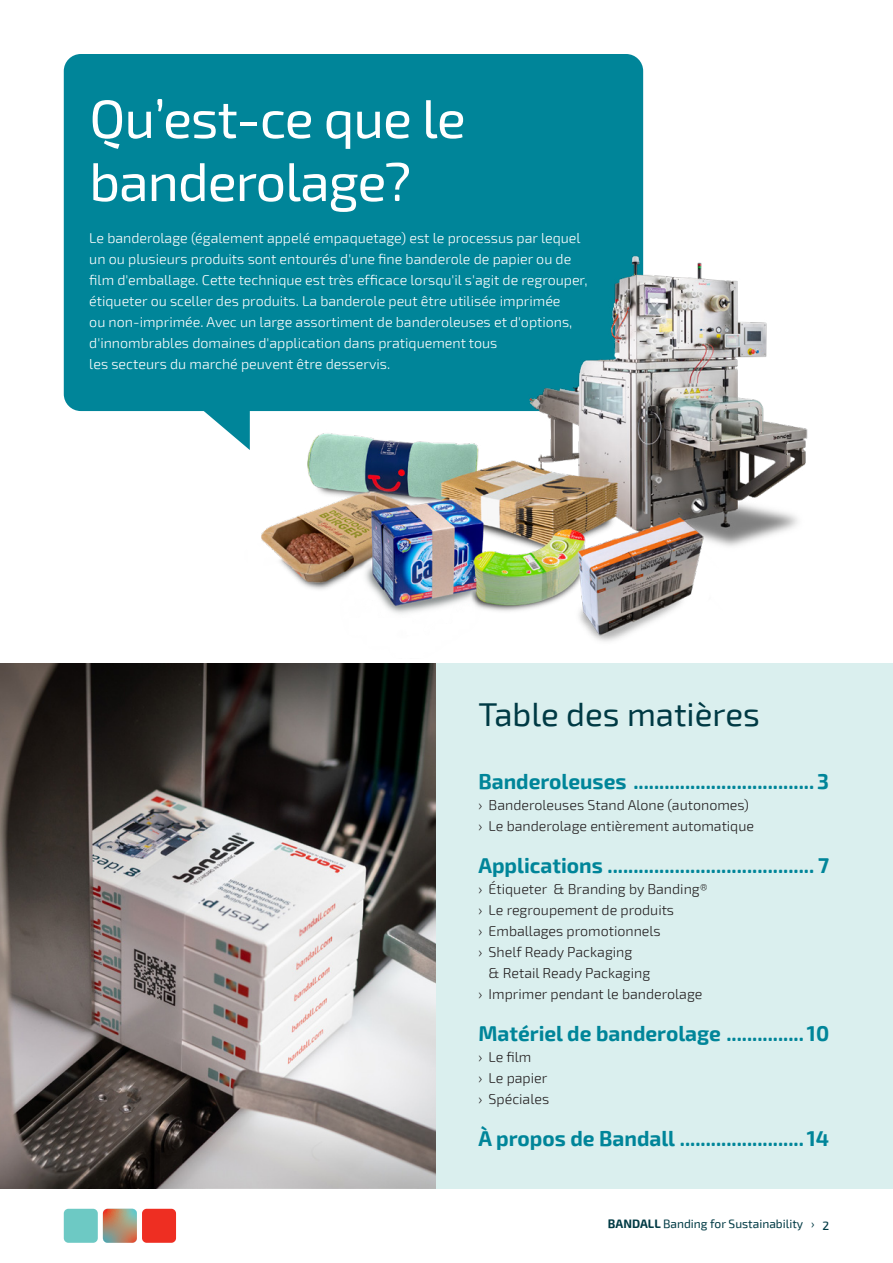
<style>
.page{position:relative;width:893px;height:1263px;background:#fff}
.page>*{position:absolute;margin:0;border:0;box-sizing:border-box;transform-origin:0 0}
.Kop{font:54px/63px "Exo 2";letter-spacing:-.02em;color:#fff}
.Subkop{font:33px "Exo 2";color:#003a44}
.Bodytekst_NL{font:700 21px "Exo 2";color:#008599}
.Bodytekst_NL-2{font:300 14.25px/21px "Exo 2";color:#fff}
.Bodytekst_NL-3{font:300 14.25px/21px "Exo 2";color:#231f20}
.t1{font:12px "Exo 2";color:#003a44}
.s1{font-weight:700}
.s2{font-weight:500}
</style>
<div class="page">
<div style="left:142px;top:1209px;width:34px;height:34px;background:#ee2e22;border-radius:5px"></div>
<div style="left:64px;top:1209px;width:34px;height:34px;background:#6dc9c4;border-radius:5px"></div>
<svg style="left:103px;top:1209px;width:34px;height:34px"></svg>
<div style="left:0;top:663px;width:893px;height:525px;background:#daefee"></div>
<div style="left:64px;top:54px;width:579px;height:357px;background:#008599;border-radius:17px"></div>
<img style="left:0;top:663px;width:436px;height:525px">
<img style="left:176px;top:250px;width:632px;height:392px">
<p class="Kop" style="left:89px;top:89px;width:378px">Qu’est-ce que le banderolage?</p>
<p class="Bodytekst_NL-2" style="left:89px;top:228px;width:500px">Le banderolage (également appelé empaquetage) est le processus par lequel un ou plusieurs produits sont entourés d'une fine banderole de papier ou de film d'emballage. Cette technique est très efficace lorsqu'il s'agit de regrouper, étiqueter ou sceller des produits. La banderole peut être utilisée imprimée<br>ou non-imprimée. Avec un large assortiment de banderoleuses et d'options, d'innombrables domaines d'application dans pratiquement tous<br>les secteurs du marché peuvent être desservis.</p>
<p class="Subkop" style="left:478px;top:695px;width:283px">Table des matières</p>
<p class="Bodytekst_NL" style="left:478px;top:769px;width:352px">Banderoleuses ................................... 3</p>
<p class="Bodytekst_NL-3" style="left:478px;top:795px;width:272px">› Banderoleuses Stand Alone (autonomes)</p>
<p class="Bodytekst_NL-3" style="left:478px;top:816px;width:277px">› Le banderolage entièrement automatique</p>
<p class="Bodytekst_NL" style="left:478px;top:853px;width:352px">Applications ........................................ 7</p>
<p class="Bodytekst_NL-3" style="left:478px;top:879px;width:231px">› Étiqueter &amp; Branding by Banding®</p>
<p class="Bodytekst_NL-3" style="left:478px;top:900px;width:197px">› Le regroupement de produits</p>
<p class="Bodytekst_NL-3" style="left:478px;top:921px;width:184px">› Emballages promotionnels</p>
<p class="Bodytekst_NL-3" style="left:489px;top:942px;width:163px;text-indent:-10px">› Shelf Ready Packaging<br>&amp; Retail Ready Packaging</p>
<p class="Bodytekst_NL-3" style="left:478px;top:984px;width:226px">› Imprimer pendant le banderolage</p>
<p class="Bodytekst_NL" style="left:478px;top:1021px;width:352px">Matériel de banderolage ............... 10</p>
<p class="Bodytekst_NL-3" style="left:478px;top:1047px;width:54px">› Le film</p>
<p class="Bodytekst_NL-3" style="left:478px;top:1068px;width:70px">› Le papier</p>
<p class="Bodytekst_NL-3" style="left:478px;top:1089px;width:72px">› Spéciales</p>
<p class="Bodytekst_NL" style="left:478px;top:1126px;width:352px">À propos de Bandall ........................ 14</p>
<p class="t1" style="left:608px;top:1217px;width:223px"><span class="s1">BANDALL</span> Banding for Sustainability › <span class="s2">2</span></p>
</div>
